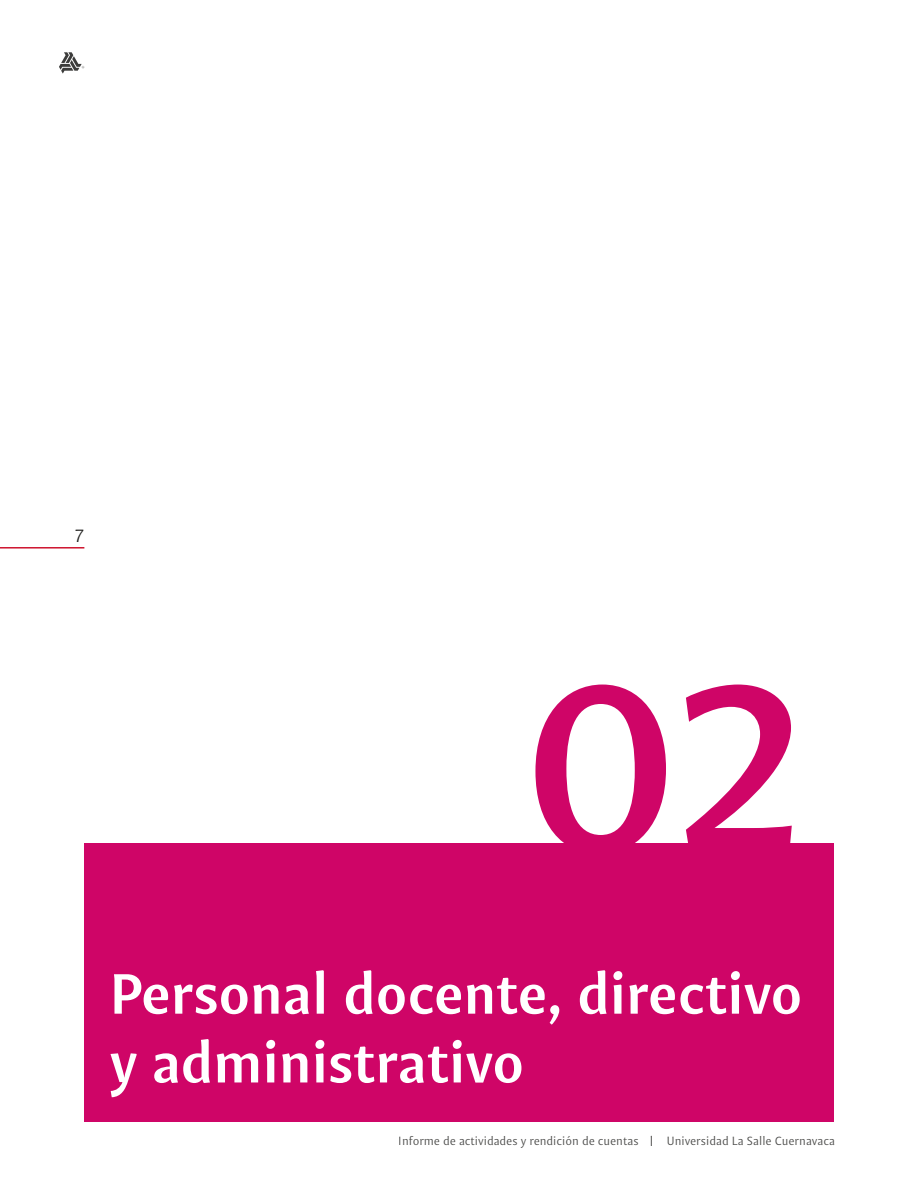
<style>
.page{position:relative;width:918px;height:1188px;background:#fff}
.page>*{position:absolute;margin:0;border:0;box-sizing:border-box;transform-origin:0 0}
.t1{font:700 240px "Indivisa Text Sans";color:#cf0567}
.t2{font:700 57.3px/68.8px "Indivisa Text Sans";letter-spacing:-.005em;color:#fff}
.t3{font:18px "Indivisa Text Sans";color:#1d1d1b}
.t4{font:12px "Indivisa Text Sans";color:#1d1d1b}
.s1{font-size:13.5px}
</style>
<div class="page">
<hr style="left:0;top:547px;width:84px;height:2px;background:#ce132e">
<svg style="left:59px;top:52px;width:25px;height:22px"></svg>
<div style="left:84px;top:843px;width:750px;height:278px;background:#cf0567"></div>
<h3 class="t3" style="left:75px;top:522px;width:11px">7</h3>
<h1 class="t1" style="left:521px;top:567px;width:293px">02</h1>
<h2 class="t2" style="left:110px;top:955px;width:694px">Personal docente, directivo y administrativo</h2>
<p class="t4" style="left:399px;top:1131px;width:438px">Informe de actividades y rendición de cuentas <span class="s1">l</span> Universidad La Salle Cuernavaca</p>
</div>
